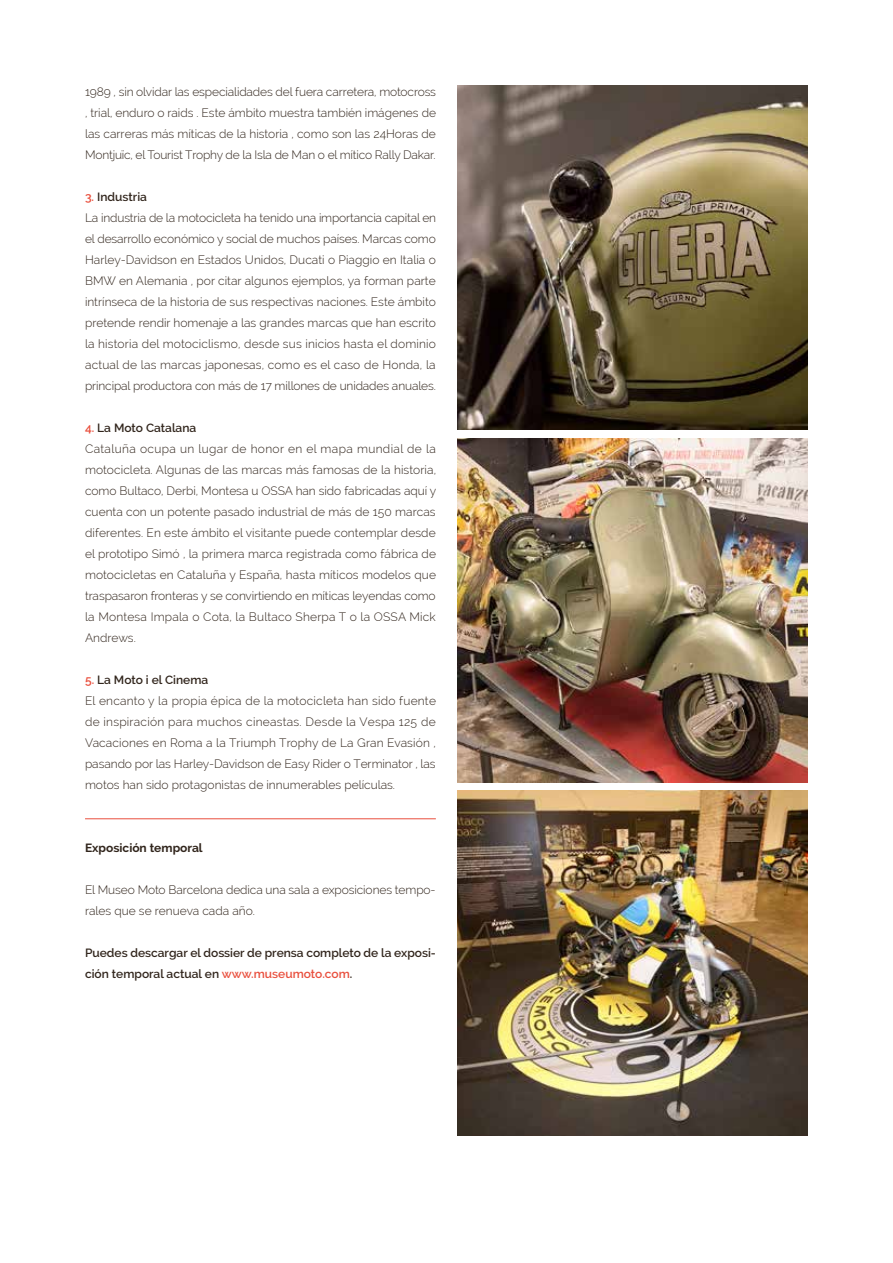
<style>
.page{position:relative;width:893px;height:1263px;background:#fff}
.page>*{position:absolute;margin:0;border:0;box-sizing:border-box;transform-origin:0 0}
.t1{font:300 12px/21px "Raleway";color:#31251c}
.t2{font:600 12px/21px "Raleway";color:#31251c}
.t3{font:700 12px "Raleway";color:#31251c}
.s1{font-weight:600;color:#e94f3d}
.s2{font-weight:600}
.s3{color:#e94f3d}
</style>
<div class="page">
<hr style="left:85px;top:818px;width:351px;height:1px;background:#e94f3d">
<img style="left:457px;top:85px;width:351px;height:344px">
<img style="left:457px;top:791px;width:351px;height:344px">
<img style="left:457px;top:438px;width:351px;height:344px">
<p class="t1" style="left:85px;top:82px;width:353px;text-align:justify">1989 , sin olvidar las especialidades del fuera carretera, motocross , trial, enduro o raids . Este ámbito muestra también imágenes de las carreras más míticas de la historia , como son las 24Horas de Montjuïc, el Tourist Trophy de la Isla de Man o el mítico Rally Dakar.</p>
<p class="t1" style="left:85px;top:187px;width:353px"><span class="s1">3.</span> <span class="s2">Industria<br></span>La industria de la motocicleta ha tenido una importancia capital en el desarrollo económico y social de muchos países. Marcas como Harley-Davidson en Estados Unidos, Ducati o Piaggio en Italia o BMW en Alemania , por citar algunos ejemplos, ya forman parte intrínseca de la historia de sus respectivas naciones. Este ámbito pretende rendir homenaje a las grandes marcas que han escrito la historia del motociclismo, desde sus inicios hasta el dominio actual de las marcas japonesas, como es el caso de Honda, la principal productora con más de 17 millones de unidades anuales.</p>
<p class="t1" style="left:85px;top:418px;width:353px"><span class="s1">4.</span> <span class="s2">La Moto Catalana<br></span>Cataluña ocupa un lugar de honor en el mapa mundial de la motocicleta. Algunas de las marcas más famosas de la historia, como Bultaco, Derbi, Montesa u OSSA han sido fabricadas aquí y cuenta con un potente pasado industrial de más de 150 marcas diferentes. En este ámbito el visitante puede contemplar desde el prototipo Simó , la primera marca registrada como fábrica de motocicletas en Cataluña y España, hasta míticos modelos que traspasaron fronteras y se convirtiendo en míticas leyendas como la Montesa Impala o Cota, la Bultaco Sherpa T o la OSSA Mick Andrews.</p>
<p class="t1" style="left:85px;top:670px;width:352px"><span class="s1">5.</span> <span class="s2">La Moto i el Cinema<br></span>El encanto y la propia épica de la motocicleta han sido fuente de inspiración para muchos cineastas. Desde la Vespa 125 de Vacaciones en Roma a la Triumph Trophy de La Gran Evasión , pasando por las Harley-Davidson de Easy Rider o Terminator , las motos han sido protagonistas de innumerables películas.</p>
<p class="t3" style="left:85px;top:841px;width:119px">Exposición temporal</p>
<p class="t1" style="left:85px;top:880px;width:352px">El Museo Moto Barcelona dedica una sala a exposiciones tempo&shy;rales que se renueva cada año.</p>
<p class="t2" style="left:85px;top:943px;width:352px">Puedes descargar el dossier de prensa completo de la exposi&shy;ción temporal actual en <span class="s3">www.museumoto.com</span>.</p>
</div>
